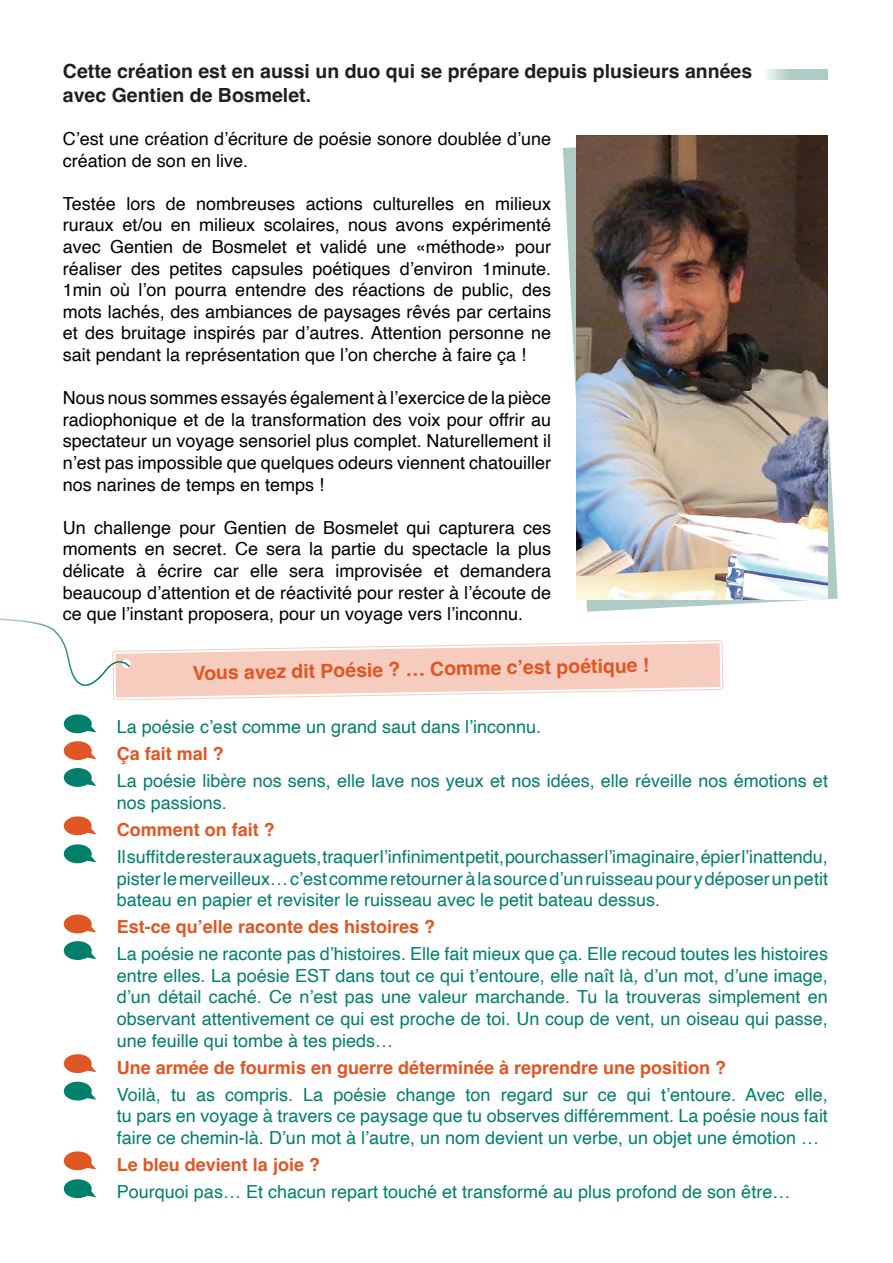
<style>
.page{position:relative;width:893px;height:1263px;background:#fff}
.page>*{position:absolute;margin:0;border:0;box-sizing:border-box;transform-origin:0 0}
.t1{font:700 19.5px "Helvetica";color:#231f20}
.t2{font:700 19.5px "Helvetica";color:#df5725}
.t3{font:18px/21.6px "Helvetica";color:#007f6a;text-align:justify}
.t4{font:18px/21.6px "Helvetica";color:#000;text-align:justify}
.t5{font:700 18px "Helvetica";color:#df5725}
</style>
<div class="page">
<svg style="left:563px;top:135px;width:275px;height:477px"></svg>
<svg style="left:766px;top:70px;width:61px;height:9px"></svg>
<img style="left:577px;top:135px;width:250px;height:465px">
<svg style="left:0;top:618px;width:724px;height:82px"></svg>
<svg style="left:64px;top:816px;width:32px;height:19px"></svg>
<svg style="left:64px;top:914px;width:32px;height:19px"></svg>
<svg style="left:64px;top:1054px;width:32px;height:19px"></svg>
<svg style="left:64px;top:1151px;width:32px;height:19px"></svg>
<svg style="left:64px;top:714px;width:32px;height:19px"></svg>
<svg style="left:64px;top:768px;width:32px;height:19px"></svg>
<svg style="left:64px;top:741px;width:32px;height:19px"></svg>
<svg style="left:64px;top:844px;width:32px;height:19px"></svg>
<svg style="left:64px;top:941px;width:32px;height:19px"></svg>
<svg style="left:64px;top:1082px;width:32px;height:18px"></svg>
<svg style="left:64px;top:1179px;width:32px;height:19px"></svg>
<p class="t1" style="left:63px;top:60px;width:691px">Cette création est en aussi un duo qui se prépare depuis plusieurs années</p>
<p class="t1" style="left:63px;top:83px;width:250px">avec Gentien de Bosmelet.</p>
<p class="t4" style="left:63px;top:128px;width:490px">C’est une création d’écriture de poésie sonore doublée d’une création de son en live.</p>
<p class="t4" style="left:63px;top:193px;width:490px">Testée lors de nombreuses actions culturelles en milieux ruraux et/ou en milieux scolaires, nous avons expérimenté avec Gentien de Bosmelet et validé une «méthode» pour réaliser des petites capsules poétiques d’environ 1minute.<br>1min où l’on pourra entendre des réactions de public, des mots lachés, des ambiances de paysages rêvés par certains et des bruitage inspirés par d’autres. Attention personne ne sait pendant la représentation que l’on cherche à faire ça !</p>
<p class="t4" style="left:63px;top:388px;width:490px">Nous nous sommes essayés également à l’exercice de la pièce radiophonique et de la transformation des voix pour offrir au spectateur un voyage sensoriel plus complet. Naturellement il n’est pas impossible que quelques odeurs viennent chatouiller nos narines de temps en temps !</p>
<p class="t4" style="left:63px;top:517px;width:490px">Un challenge pour Gentien de Bosmelet qui capturera ces moments en secret. Ce sera la partie du spectacle la plus délicate à écrire car elle sera improvisée et demandera beaucoup d’attention et de réactivité pour rester à l’écoute de ce que l’instant proposera, pour un voyage vers l’inconnu.</p>
<p class="t2" style="left:192px;top:661px;width:458px;rotate:-1deg">Vous avez dit Poésie ? … Comme c’est poétique !</p>
<p class="t3" style="left:117px;top:717px;width:426px">La poésie c’est comme un grand saut dans l’inconnu.</p>
<p class="t5" style="left:117px;top:743px;width:109px">Ça fait mal ?</p>
<p class="t3" style="left:117px;top:771px;width:713px">La poésie libère nos sens, elle lave nos yeux et nos idées, elle réveille nos émotions et nos passions.</p>
<p class="t5" style="left:117px;top:819px;width:160px">Comment on fait ?</p>
<p class="t3" style="left:117px;top:846px;width:712px">Il suffit de rester aux aguets, traquer l’infiniment petit, pourchasser l’imaginaire, épier l’inattendu, pister le merveilleux… c’est comme retourner à la source d’un ruisseau pour y déposer un petit bateau en papier et revisiter le ruisseau avec le petit bateau dessus.</p>
<p class="t5" style="left:117px;top:916px;width:320px">Est-ce qu’elle raconte des histoires ?</p>
<p class="t3" style="left:117px;top:944px;width:712px">La poésie ne raconte pas d’histoires. Elle fait mieux que ça. Elle recoud toutes les histoires entre elles. La poésie EST dans tout ce qui t’entoure, elle naît là, d’un mot, d’une image, d’un détail caché. Ce n’est pas une valeur marchande. Tu la trouveras simplement en observant attentivement ce qui est proche de toi. Un coup de vent, un oiseau qui passe, une feuille qui tombe à tes pieds…</p>
<p class="t5" style="left:117px;top:1056px;width:611px">Une armée de fourmis en guerre déterminée à reprendre une position ?</p>
<p class="t3" style="left:117px;top:1084px;width:712px">Voilà, tu as compris. La poésie change ton regard sur ce qui t’entoure. Avec elle, tu pars en voyage à travers ce paysage que tu observes différemment. La poésie nous fait faire ce chemin-là. D’un mot à l’autre, un nom devient un verbe, un objet une émotion …</p>
<p class="t5" style="left:117px;top:1153px;width:205px">Le bleu devient la joie ?</p>
<p class="t3" style="left:117px;top:1181px;width:675px">Pourquoi pas… Et chacun repart touché et transformé au plus profond de son être…</p>
</div>
